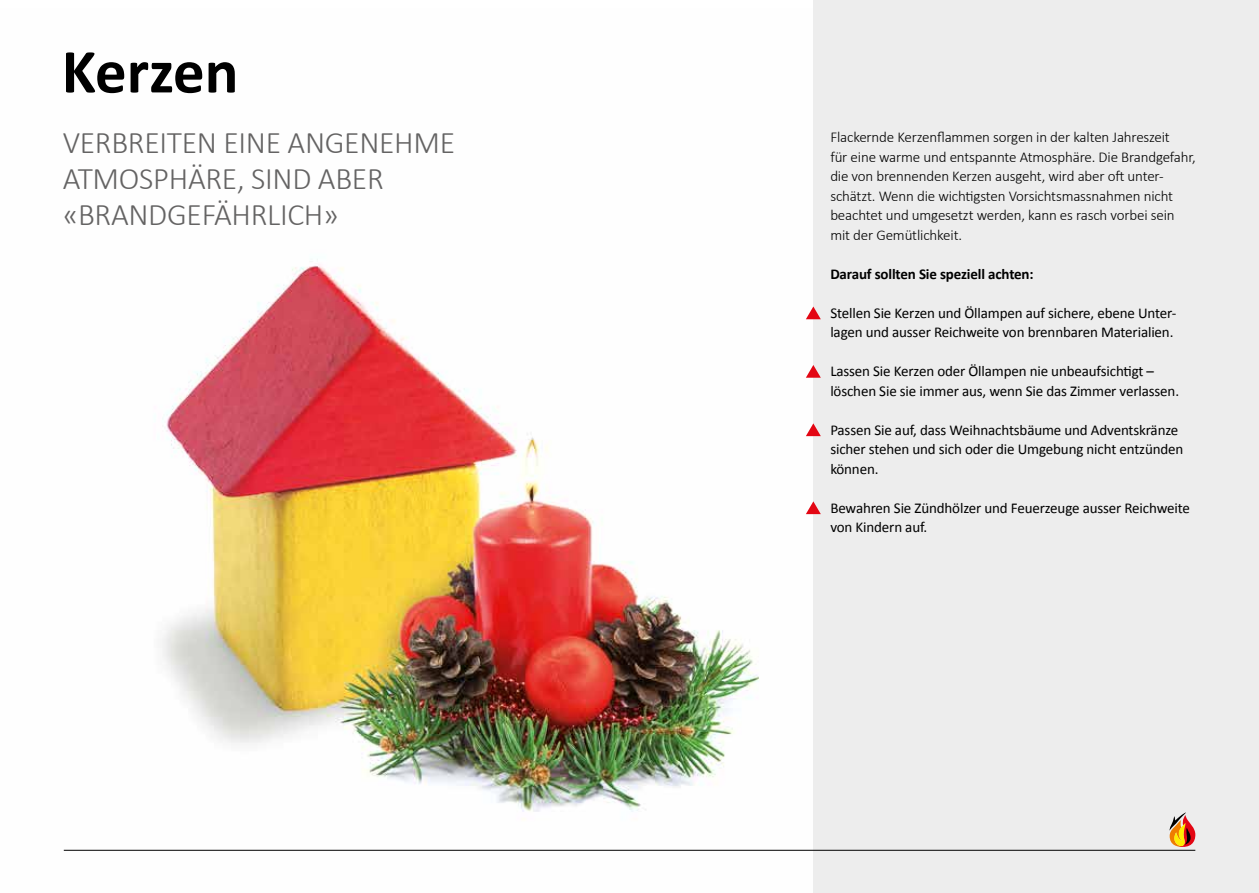
<style>
.page{position:relative;width:1259px;height:893px;background:#fff}
.page>*{position:absolute;margin:0;border:0;box-sizing:border-box;transform-origin:0 0}
.t1{font:700 63px "Calibri";color:#000}
.t2{font:300 31.5px/36px "Calibri";letter-spacing:-.01em;color:#646363}
.t3{font:15px/19.5px "Calibri";letter-spacing:-.01em;color:#000}
.t4{font:300 15px/19.5px "Calibri";letter-spacing:-.01em;color:#000}
.t5{font:700 15px "Calibri";letter-spacing:-.01em;color:#000}
</style>
<div class="page">
<img style="left:63px;top:259px;width:750px;height:592px">
<div style="left:813px;top:0;width:446px;height:893px;background:#ededed"></div>
<hr style="left:64px;top:850px;width:1131px;height:1px;background:#000">
<svg style="left:1169px;top:812px;width:26px;height:35px"></svg>
<svg style="left:806px;top:306px;width:15px;height:13px"></svg>
<svg style="left:806px;top:365px;width:15px;height:13px"></svg>
<svg style="left:806px;top:423px;width:15px;height:13px"></svg>
<svg style="left:806px;top:501px;width:15px;height:13px"></svg>
<h1 class="t1" style="left:62px;top:27px;width:178px">Kerzen</h1>
<h2 class="t2" style="left:63px;top:124px;width:394px">VERBREITEN EINE ANGENEHME<br>ATMOSPHÄRE, SIND ABER «BRANDGEFÄHRLICH»</h2>
<p class="t4" style="left:830px;top:128px;width:367px">Flackernde Kerzenflammen sorgen in der kalten Jahreszeit<br>für eine warme und entspannte Atmosphäre. Die Brandgefahr, die von brennenden Kerzen ausgeht, wird aber oft unter&shy;schätzt. Wenn die wichtigsten Vorsichtsmassnahmen nicht beachtet und umgesetzt werden, kann es rasch vorbei sein mit der Gemütlichkeit.</p>
<p class="t5" style="left:830px;top:263px;width:205px">Darauf sollten Sie speziell achten:</p>
<p class="t3" style="left:830px;top:302px;width:347px">Stellen Sie Kerzen und Öllampen auf sichere, ebene Unter&shy;lagen und ausser Reichweite von brennbaren Materialien.</p>
<p class="t3" style="left:830px;top:361px;width:350px">Lassen Sie Kerzen oder Öllampen nie unbeaufsichtigt – löschen Sie sie immer aus, wenn Sie das Zimmer verlassen.</p>
<p class="t3" style="left:830px;top:419px;width:355px">Passen Sie auf, dass Weihnachtsbäume und Adventskränze sicher stehen und sich oder die Umgebung nicht entzünden können.</p>
<p class="t3" style="left:830px;top:497px;width:361px">Bewahren Sie Zündhölzer und Feuerzeuge ausser Reichweite von Kindern auf.</p>
</div>
